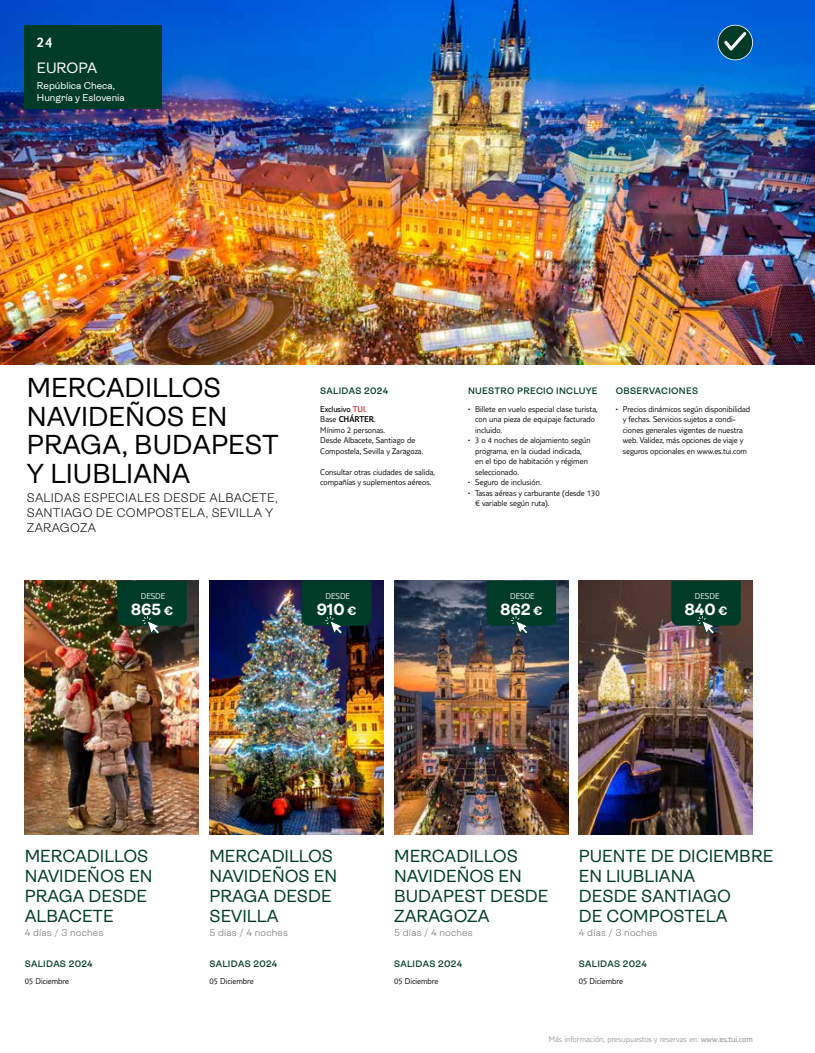
<style>
.page{position:relative;width:815px;height:1053px;background:#fff}
.page>*{position:absolute;margin:0;border:0;box-sizing:border-box;transform-origin:0 0}
.t1{font:27.5px/28.8px "Ambit";color:#000}
.t2{font:17.5px/20px "Ambit";color:#003b28}
.t3{font:700 16.12px "Ambit";color:#fff}
.t4{font:15px "Ambit";color:#fff}
.t5{font:300 15px "TUI Type";color:#fff}
.t6{font:300 12.5px/15px "Ambit";letter-spacing:.02em;color:#000}
.t7{font:300 10px "Ambit";letter-spacing:.02em;color:#706f6f}
.t8{font:10px/12.5px "Ambit";color:#fff}
.t9{font:600 9.38px "Ambit";letter-spacing:.03em;color:#003b28}
.t10{font:300 8.75px/10.5px "TUI Type";color:#000}
.t11{font:300 8.75px "TUI Type";color:#9d9d9c}
.t12{font:300 8.75px "TUI Type";color:#fff}
.s1{font-size:12.12px}
.s2{font-weight:400}
.s3{font-weight:400;color:#d51317}
.s4{font-style:inherit}
.s5{font-weight:700}
</style>
<div class="page">
<img style="left:0;top:0;width:815px;height:364px">
<div style="left:25px;top:25px;width:137px;height:84px;background:#003b28"></div>
<img style="left:25px;top:580px;width:174px;height:254px">
<img style="left:209px;top:580px;width:175px;height:254px">
<img style="left:394px;top:580px;width:174px;height:254px">
<img style="left:579px;top:580px;width:174px;height:254px">
<svg style="left:718px;top:25px;width:35px;height:35px"></svg>
<svg style="left:718px;top:26px;width:34px;height:33px"></svg>
<svg style="left:117px;top:580px;width:70px;height:54px;background:#0e3d2c"></svg>
<svg style="left:302px;top:580px;width:69px;height:54px;background:#0b3b2f"></svg>
<svg style="left:487px;top:580px;width:69px;height:54px;background:#093d32"></svg>
<svg style="left:671px;top:580px;width:70px;height:54px;background:#164132"></svg>
<h3 class="t5" style="left:37px;top:33px;width:17px">24</h3>
<h3 class="t4" style="left:37px;top:59px;width:62px">EUROPA</h3>
<p class="t8" style="left:37px;top:79px;width:89px">República Checa,<br>Hungría y Eslovenia</p>
<h1 class="t1" style="left:27px;top:373px;width:253px">MERCADILLOS<br>NAVIDEÑOS EN<br>PRAGA, BUDAPEST<br>Y LIUBLIANA</h1>
<h3 class="t6" style="left:27px;top:490px;width:252px">SALIDAS ESPECIALES DESDE ALBACETE,<br>SANTIAGO DE COMPOSTELA, SEVILLA Y<br>ZARAGOZA</h3>
<p class="t12" style="left:141px;top:591px;width:26px">DESDE</p>
<h3 class="t3" style="left:131px;top:600px;width:44px">865 <span class="s1">€</span></h3>
<p class="t9" style="left:320px;top:385px;width:69px">SALIDAS 2024</p>
<p class="t10" style="left:320px;top:403px;width:104px"><span class="s2">Exclusivo</span> <span class="s3">TUI.<br></span>Base <span class="s4">CHÁRTER</span>.<br>Mínimo 2 personas.<br>Desde Albacete, Santiago de<br>Compostela, Sevilla y Zaragoza.</p>
<p class="t10" style="left:320px;top:466px;width:116px">Consultar otras ciudades de salida, compañías y suplementos aéreos.</p>
<p class="t9" style="left:468px;top:385px;width:131px">NUESTRO PRECIO INCLUYE</p>
<p class="t10" style="left:468px;top:403px;width:131px"><span class="s5">·</span> Billete en vuelo especial clase turista,</p>
<p class="t10" style="left:475px;top:414px;width:122px">con una pieza de equipaje facturado</p>
<p class="t10" style="left:475px;top:424px;width:29px">incluido.</p>
<p class="t10" style="left:468px;top:435px;width:124px"><span class="s5">·</span> 3 o 4 noches de alojamiento según</p>
<p class="t10" style="left:475px;top:445px;width:108px">programa, en la ciudad indicada,</p>
<p class="t10" style="left:475px;top:456px;width:114px">en el tipo de habitación y régimen</p>
<p class="t10" style="left:475px;top:466px;width:45px">seleccionado.</p>
<p class="t10" style="left:468px;top:477px;width:75px"><span class="s5">·</span> Seguro de inclusión.</p>
<p class="t10" style="left:468px;top:487px;width:133px"><span class="s5">·</span> Tasas aéreas y carburante (desde 130</p>
<p class="t10" style="left:475px;top:498px;width:76px">€ variable según ruta).</p>
<p class="t9" style="left:616px;top:385px;width:84px">OBSERVACIONES</p>
<p class="t10" style="left:623px;top:403px;width:129px;text-indent:-7px"><span class="s5">·</span> Precios dinámicos según disponibilidad y fechas. Servicios sujetos a condi&shy;ciones generales vigentes de nuestra web. Validez, más opciones de viaje y seguros opcionales en www.es.tui.com</p>
<p class="t12" style="left:326px;top:591px;width:26px">DESDE</p>
<h3 class="t3" style="left:317px;top:600px;width:41px">910 <span class="s1">€</span></h3>
<p class="t12" style="left:510px;top:591px;width:26px">DESDE</p>
<h3 class="t3" style="left:500px;top:600px;width:44px">862 <span class="s1">€</span></h3>
<p class="t12" style="left:695px;top:591px;width:26px">DESDE</p>
<h3 class="t3" style="left:684px;top:600px;width:45px">840 <span class="s1">€</span></h3>
<h2 class="t2" style="left:25px;top:846px;width:129px">MERCADILLOS<br>NAVIDEÑOS EN<br>PRAGA DESDE<br>ALBACETE</h2>
<p class="t7" style="left:25px;top:926px;width:80px">4 días / 3 noches</p>
<p class="t9" style="left:25px;top:958px;width:69px">SALIDAS 2024</p>
<p class="t10" style="left:25px;top:976px;width:46px">05 Diciembre</p>
<h2 class="t2" style="left:209px;top:846px;width:129px">MERCADILLOS<br>NAVIDEÑOS EN<br>PRAGA DESDE<br>SEVILLA</h2>
<p class="t7" style="left:209px;top:926px;width:80px">5 días / 4 noches</p>
<p class="t9" style="left:209px;top:958px;width:69px">SALIDAS 2024</p>
<p class="t10" style="left:209px;top:976px;width:46px">05 Diciembre</p>
<h2 class="t2" style="left:394px;top:846px;width:156px">MERCADILLOS<br>NAVIDEÑOS EN<br>BUDAPEST DESDE<br>ZARAGOZA</h2>
<p class="t7" style="left:394px;top:926px;width:80px">5 días / 4 noches</p>
<p class="t9" style="left:394px;top:958px;width:69px">SALIDAS 2024</p>
<p class="t10" style="left:394px;top:976px;width:46px">05 Diciembre</p>
<h2 class="t2" style="left:579px;top:846px;width:196px">PUENTE DE DICIEMBRE<br>EN LIUBLIANA<br>DESDE SANTIAGO<br>DE COMPOSTELA</h2>
<p class="t7" style="left:579px;top:926px;width:80px">4 días / 3 noches</p>
<p class="t9" style="left:579px;top:958px;width:69px">SALIDAS 2024</p>
<p class="t10" style="left:579px;top:976px;width:46px">05 Diciembre</p>
<p class="t11" style="left:549px;top:1033px;width:206px">Más información, presupuestos y reservas en: <span class="s2">www.es.tui.com</span></p>
</div>
